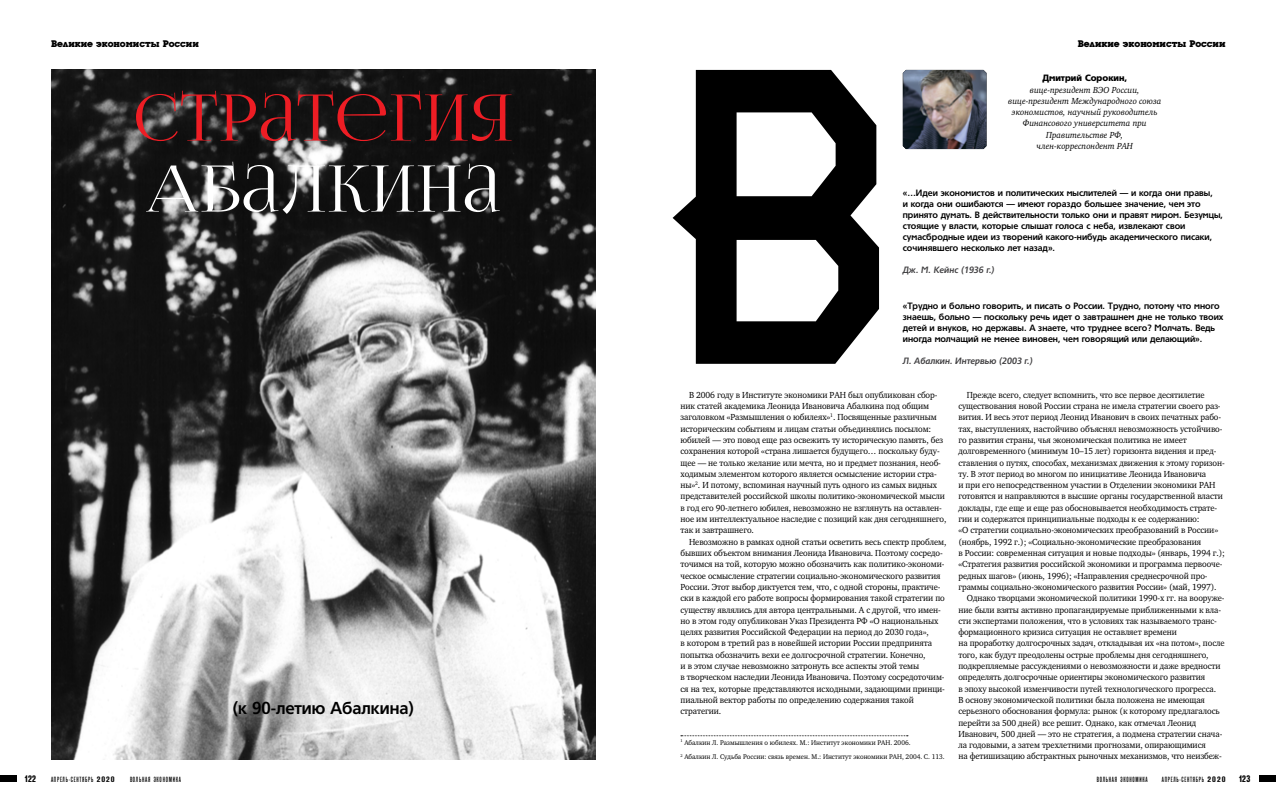
<style>
.page{position:relative;width:1276px;height:811px;background:#fff}
.page>*{position:absolute;margin:0;border:0;box-sizing:border-box;transform-origin:0 0}
.t1{font:64px "Lighthaus";letter-spacing:.02em;color:#ed1d24}
.t2{font:64px "Lighthaus";letter-spacing:.02em;color:#fff}
.t3{font:700 17px "Tornado C";color:#000;scale:.95 1}
.t4{font:700 10px "Luga";color:#000}
.t5{font:700 9.5px "Reforma Grotesk";letter-spacing:.03em;color:#000}
.t6{font:9px/11.3px "Charter C";letter-spacing:-.01em;color:#000;scale:.95 1}
.t7{font:700 9px/11px "Tornado C";color:#000;scale:.95 1}
.t8{font:italic 9px/11.3px "Charter C";color:#000;text-align:center;scale:.95 1}
.t9{font:italic 700 9px "Tornado C";color:#414042;scale:.95 1}
.t10{font:9px "Tornado Black C";color:#000;scale:.95 1}
.t11{font:500 7.5px "Reforma Grotesk";letter-spacing:.1em;color:#000}
.t12{font:7px/14.7px "Charter C";color:#000;scale:.95 1}
.s1{font-family:"Reforma Grotesk Demi";font-weight:400;font-size:7.9px}
</style>
<div class="page">
<img style="left:51px;top:70px;width:544px;height:689px">
<img style="left:903px;top:70px;width:83px;height:79px">
<svg style="left:681px;top:735px;width:227px;height:1px"></svg>
<svg style="left:672px;top:70px;width:207px;height:294px;fill:#000"></svg>
<div style="left:0;top:775px;width:17px;height:7px;background:#000"></div>
<div style="left:1259px;top:775px;width:17px;height:7px;background:#000"></div>
<p class="t4" style="left:51px;top:39px;width:149px">Великие экономисты России</p>
<p class="t4" style="left:1077px;top:39px;width:149px">Великие экономисты России</p>
<h1 class="t1" style="left:134px;top:80px;width:381px">Стратегия</h1>
<h1 class="t2" style="left:145px;top:151px;width:357px">Абалкина</h1>
<h2 class="t3" style="left:232px;top:699px;width:193px">(к 90-летию Абалкина)</h2>
<p class="t10" style="left:1042px;top:73px;width:91px">Дмитрий Сорокин,</p>
<p class="t8" style="left:1008px;top:84px;width:163px">вице-президент ВЭО России, вице-президент Международного союза экономистов, научный руководитель<br>Финансового университета при<br>Правительстве РФ, член-корреспондент РАН</p>
<p class="t7" style="left:903px;top:187px;width:339px">«…Идеи экономистов и политических мыслителей — и когда они правы,<br>и когда они ошибаются — имеют гораздо большее значение, чем это принято думать. В действительности только они и правят миром. Безумцы, стоящие у власти, которые слышат голоса с неба, извлекают свои сумасбродные идеи из творений какого-нибудь академического писаки, сочинявшего несколько лет назад».</p>
<p class="t9" style="left:903px;top:265px;width:98px">Дж. М. Кейнс (1936 г.)</p>
<p class="t7" style="left:903px;top:300px;width:339px">«Трудно и больно говорить, и писать о России. Трудно, потому что много знаешь, больно — поскольку речь идет о завтрашнем дне не только твоих детей и внуков, но державы. А знаете, что труднее всего? Молчать. Ведь иногда молчащий не менее виновен, чем говорящий или делающий».</p>
<p class="t9" style="left:903px;top:356px;width:138px">Л. Абалкин. Интервью (2003 г.)</p>
<p class="t6" style="left:680px;top:389px;width:281px;text-indent:9px">В 2006 году в Институте экономики РАН был опубликован сбор&shy;ник статей академика Леонида Ивановича Абалкина под общим заголовком «Размышления о юбилеях»<sup>1</sup>. Посвященные различным историческим событиям и лицам статьи объединялись посылом: юбилей — это повод еще раз освежить ту историческую память, без сохранения которой «страна лишается будущего… поскольку буду&shy;щее — не только желание или мечта, но и предмет познания, необ&shy;ходимым элементом которого является осмысление истории стра&shy;ны»<sup>2</sup>. И потому, вспоминая научный путь одного из самых видных представителей российской школы политико-экономической мысли в год его 90-летнего юбилея, невозможно не взглянуть на оставлен&shy;ное им интеллектуальное наследие с позиций как дня сегодняшнего, так и завтрашнего.</p>
<p class="t6" style="left:680px;top:536px;width:281px;text-indent:9px">Невозможно в рамках одной статьи осветить весь спектр проблем, бывших объектом внимания Леонида Ивановича. Поэтому сосредо&shy;точимся на той, которую можно обозначить как политико-экономи&shy;ческое осмысление стратегии социально-экономического развития России. Этот выбор диктуется тем, что, с одной стороны, практиче&shy;ски в каждой его работе вопросы формирования такой стратегии по существу являлись для автора центральными. А с другой, что имен&shy;но в этом году опубликован Указ Президента РФ «О национальных целях развития Российской Федерации на период до 2030 года»,<br>в котором в третий раз в новейшей истории России предпринята попытка обозначить вехи ее долгосрочной стратегии. Конечно,<br>и в этом случае невозможно затронуть все аспекты этой темы<br>в творческом наследии Леонида Ивановича. Поэтому сосредоточим&shy;ся на тех, которые представляются исходными, задающими принци&shy;пиальной вектор работы по определению содержания такой стратегии.</p>
<p class="t12" style="left:680px;top:735px;width:280px"><sup>1</sup> Абалкин Л. Размышления о юбилеях. М.: Институт экономики РАН. 2006.<br><sup>2</sup> Абалкин Л. Судьба России: связь времен. М.: Институт экономики РАН, 2004. С. 113.</p>
<p class="t6" style="left:967px;top:389px;width:252px">Прежде всего, следует вспомнить, что все первое десятилетие</p>
<p class="t6" style="left:958px;top:400px;width:278px">существования новой России страна не имела стратегии своего раз-</p>
<p class="t6" style="left:958px;top:412px;width:278px">вития. И весь этот период Леонид Иванович в своих печатных рабо-</p>
<p class="t6" style="left:958px;top:423px;width:279px">тах, выступлениях, настойчиво объяснял невозможность устойчиво-</p>
<p class="t6" style="left:958px;top:434px;width:242px">го развития страны, чья экономическая политика не имеет</p>
<p class="t6" style="left:958px;top:446px;width:273px">долговременного (минимум 10–15 лет) горизонта видения и пред-</p>
<p class="t6" style="left:958px;top:457px;width:282px">ставления о путях, способах, механизмах движения к этому горизон-</p>
<p class="t6" style="left:958px;top:468px;width:262px">ту. В этот период во многом по инициативе Леонида Ивановича</p>
<p class="t6" style="left:958px;top:479px;width:272px">и при его непосредственном участии в Отделении экономики РАН</p>
<p class="t6" style="left:958px;top:491px;width:280px">готовятся и направляются в высшие органы государственной власти</p>
<p class="t6" style="left:958px;top:502px;width:274px">доклады, где еще и еще раз обосновывается необходимость страте-</p>
<p class="t6" style="left:958px;top:513px;width:255px">гии и содержатся принципиальные подходы к ее содержанию:</p>
<p class="t6" style="left:958px;top:525px;width:275px">«О стратегии социально-экономических преобразований в России»</p>
<p class="t6" style="left:958px;top:536px;width:257px">(ноябрь, 1992 г.); «Социально-экономические преобразования</p>
<p class="t6" style="left:958px;top:547px;width:282px">в России: современная ситуация и новые подходы» (январь, 1994 г.);</p>
<p class="t6" style="left:958px;top:559px;width:280px">«Стратегия развития российской экономики и программа первооче-</p>
<p class="t6" style="left:958px;top:570px;width:264px">редных шагов» (июнь, 1996); «Направления среднесрочной про-</p>
<p class="t6" style="left:958px;top:581px;width:273px">граммы социально-экономического развития России» (май, 1997).</p>
<p class="t6" style="left:967px;top:592px;width:273px">Однако творцами экономической политики 1990-х гг. на вооруже-</p>
<p class="t6" style="left:958px;top:604px;width:278px">ние были взяты активно пропагандируемые приближенными к вла-</p>
<p class="t6" style="left:958px;top:615px;width:274px">сти экспертами положения, что в условиях так называемого транс-</p>
<p class="t6" style="left:958px;top:626px;width:231px">формационного кризиса ситуация не оставляет времени</p>
<p class="t6" style="left:958px;top:638px;width:282px">на проработку долгосрочных задач, откладывая их «на потом», после</p>
<p class="t6" style="left:958px;top:649px;width:265px">того, как будут преодолены острые проблемы дня сегодняшнего,</p>
<p class="t6" style="left:958px;top:660px;width:277px">подкрепляемые рассуждениями о невозможности и даже вредности</p>
<p class="t6" style="left:958px;top:672px;width:261px">определять долгосрочные ориентиры экономического развития</p>
<p class="t6" style="left:958px;top:683px;width:273px">в эпоху высокой изменчивости путей технологического прогресса.</p>
<p class="t6" style="left:958px;top:694px;width:261px">В основу экономической политики была положена не имеющая</p>
<p class="t6" style="left:958px;top:705px;width:276px">серьезного обоснования формула: рынок (к которому предлагалось</p>
<p class="t6" style="left:958px;top:717px;width:252px">перейти за 500 дней) все решит. Однако, как отмечал Леонид</p>
<p class="t6" style="left:958px;top:728px;width:279px">Иванович, 500 дней — это не стратегия, а подмена стратегии снача-</p>
<p class="t6" style="left:958px;top:739px;width:262px">ла годовыми, а затем трехлетними прогнозами, опирающимися</p>
<p class="t6" style="left:958px;top:751px;width:279px">на фетишизацию абстрактных рыночных механизмов, что неизбеж-</p>
<p class="t5" style="left:25px;top:773px;width:13px">122</p>
<p class="t11" style="left:51px;top:775px;width:65px">АПРЕЛЬ-СЕНТЯБРЬ <span class="s1">2020</span></p>
<p class="t11" style="left:130px;top:775px;width:52px">ВОЛЬНАЯ ЭКОНОМИКА</p>
<p class="t11" style="left:1096px;top:775px;width:52px">ВОЛЬНАЯ ЭКОНОМИКА</p>
<p class="t11" style="left:1161px;top:775px;width:65px">АПРЕЛЬ-СЕНТЯБРЬ <span class="s1">2020</span></p>
<p class="t5" style="left:1239px;top:773px;width:13px">123</p>
</div>
